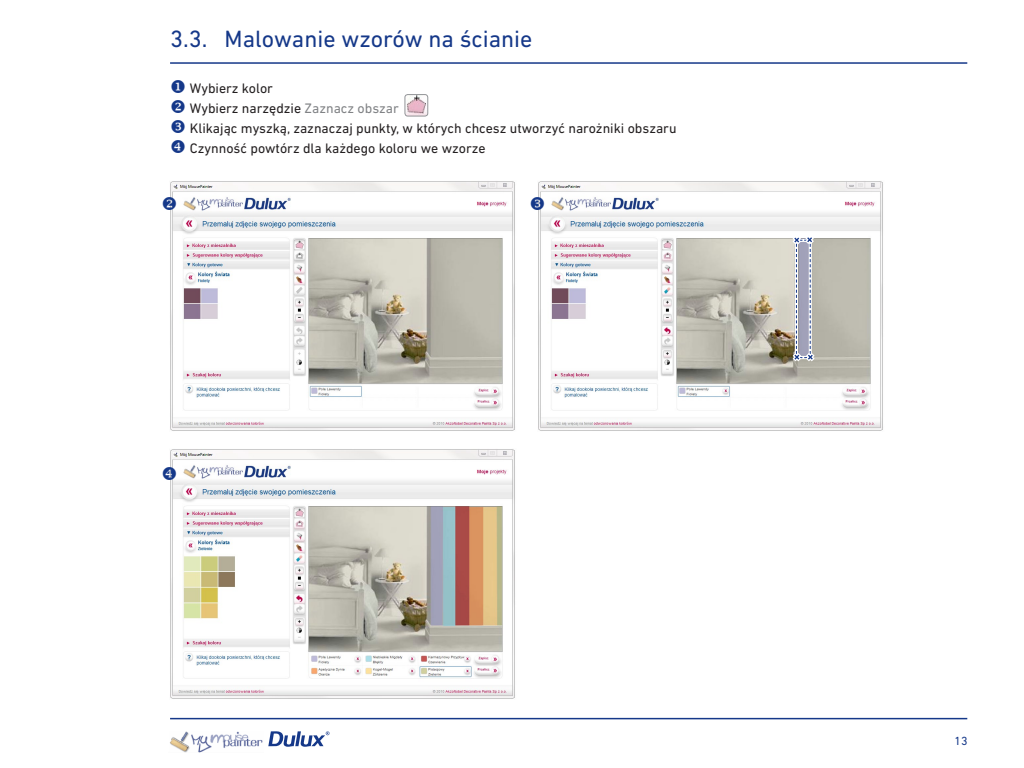
<style>
.page{position:relative;width:1024px;height:768px;background:#fff}
.page>*{position:absolute;margin:0;border:0;box-sizing:border-box;transform-origin:0 0}
.t1{font:24px "DIN Next LT Pro";color:#153889}
.t2{font:14px "DIN Next LT Pro";color:#231f20}
.t3{font:12px "DIN Next LT Pro";color:#153889}
.s1{color:#153889}
.s2{color:#808285}
</style>
<div class="page">
<hr style="left:170px;top:62px;width:797px;height:2px;background:#153889">
<hr style="left:170px;top:718px;width:797px;height:1px;background:#153889">
<svg style="left:268px;top:731px;width:62px;height:16px"></svg>
<img style="left:170px;top:731px;width:93px;height:22px">
<img style="left:405px;top:96px;width:23px;height:20px">
<div style="left:405px;top:94px;width:23px;height:22px;border:1px solid #939598;border-radius:3px"></div>
<img style="left:170px;top:181px;width:345px;height:250px">
<img style="left:170px;top:449px;width:345px;height:250px">
<img style="left:538px;top:181px;width:345px;height:250px">
<svg style="left:788px;top:231px;width:31px;height:135px;background:#bababe"></svg>
<svg style="left:170px;top:467px;width:6px;height:13px"></svg>
<svg style="left:538px;top:197px;width:6px;height:13px"></svg>
<svg style="left:170px;top:197px;width:6px;height:13px"></svg>
<p class="t1" style="left:170px;top:25px;width:39px">3.3.</p>
<p class="t1" style="left:225px;top:25px;width:309px">Malowanie wzorów na ścianie</p>
<p class="t2" style="left:170px;top:80px;width:104px"><span class="s1">◆</span> Wybierz kolor</p>
<p class="t2" style="left:170px;top:100px;width:230px"><span class="s1">❖</span> Wybierz narzędzie <span class="s2">Zaznacz obszar</span></p>
<p class="t2" style="left:190px;top:120px;width:488px">Klikając myszką, zaznaczaj punkty, w których chcesz utworzyć narożniki obszaru</p>
<p class="t2" style="left:190px;top:140px;width:297px">Czynność powtórz dla każdego koloru we wzorze</p>
<p class="t3" style="left:955px;top:734px;width:15px">13</p>
</div>
